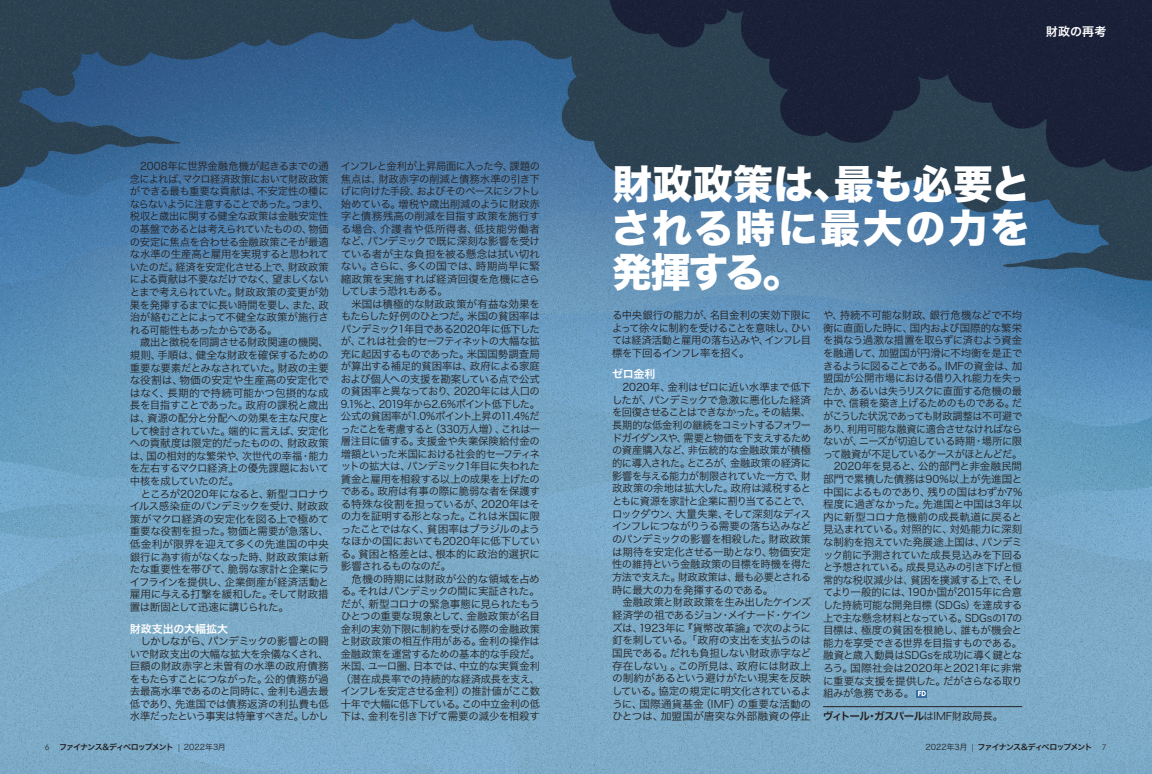
<style>
.page{position:relative;width:1152px;height:774px;background:#fff}
.page>*{position:absolute;margin:0;border:0;box-sizing:border-box;transform-origin:0 0}
.GASPAR_-_Pull_Quote{font:40px/44px "Hira Kaku Std W8";letter-spacing:.01em;color:#fff;text-align:justify}
.GLOBAL_-_Feature_The{font:12px "Hira Kaku Pro N W6";letter-spacing:.01em;color:#fff}
.GLOBAL_-_Subhead{font:11px "Hira Kaku Pro N W6";letter-spacing:-.005em;color:#fff}
.GLOBAL_-_Body_Copy{font:10.5px/12.6px "Hira Kaku Pro N W3";letter-spacing:-.04em;color:#231f20;text-align:justify}
.GLOBAL_-_Author_Bio{font:10.5px "Hira Kaku Pro N W6";letter-spacing:-.07em;color:#231f20}
.GLOBAL_-_Folio__Left{font:8px "Hira Kaku Pro N W6";letter-spacing:-.12em;color:#231f20}
.GLOBAL_-_Folio__Righ{font:8px "Hira Kaku Pro N W6";letter-spacing:-.12em;color:#231f20}
.s1{font-family:"Hira Kaku Pro N W3"}
.s2{font-family:"Vectora LT Std";font-weight:300}
</style>
<div class="page">
<img style="left:0;top:0;width:1152px;height:774px">
<hr style="left:823px;top:706px;width:199px;height:1px;background:#231f20">
<svg style="left:917px;top:690px;width:10px;height:7px"></svg>
<svg style="left:918px;top:691px;width:8px;height:5px"></svg>
<p class="GLOBAL_-_Body_Copy" style="left:130px;top:159px;width:201px;text-indent:10px">2008年に世界金融危機が起きるまでの通念によれば、マクロ経済政策において財政政策ができる最も重要な貢献は、不安定性の種にならないように注意することであった。つまり、税収と歳出に関する健全な政策は金融安定性の基盤であるとは考えられていたものの、物価の安定に焦点を合わせる金融政策こそが最適な水準の生産高と雇用を実現すると思われていたのだ。経済を安定化させる上で、財政政策による貢献は不要なだけでなく、望ましくないとまで考えられていた。財政政策の変更が効果を発揮するまでに長い時間を要し、また、政治が絡むことによって不健全な政策が施行される可能性もあったからである。</p>
<p class="GLOBAL_-_Body_Copy" style="left:130px;top:335px;width:201px;text-indent:10px">歳出と徴税を同調させる財政関連の機関、規則、手順は、健全な財政を確保するための重要な要素だとみなされていた。財政の主要な役割は、物価の安定や生産高の安定化ではなく、長期的で持続可能かつ包摂的な成長を目指すことであった。政府の課税と歳出は、資源の配分と分配への効果を主な尺度として検討されていた。端的に言えば、安定化への貢献度は限定的だったものの、財政政策は、国の相対的な繁栄や、次世代の幸福・能力を左右するマクロ経済上の優先課題において中核を成していたのだ。</p>
<p class="GLOBAL_-_Body_Copy" style="left:130px;top:487px;width:201px;text-indent:11px">ところが2020年になると、新型コロナウイルス感染症のパンデミックを受け、財政政策がマクロ経済の安定化を図る上で極めて重要な役割を担った。物価と需要が急落し、低金利が限界を迎えて多くの先進国の中央銀行に為す術がなくなった時、財政政策は新たな重要性を帯びて、脆弱な家計と企業にライフラインを提供し、企業倒産が経済活動と雇用に与える打撃を緩和した。そして財政措置は断固として迅速に講じられた。</p>
<p class="GLOBAL_-_Subhead" style="left:130px;top:618px;width:100px">財政支出の大幅拡大</p>
<p class="GLOBAL_-_Body_Copy" style="left:130px;top:634px;width:201px;text-indent:11px">しかしながら、パンデミックの影響との闘いで財政支出の大幅な拡大を余儀なくされ、巨額の財政赤字と未曽有の水準の政府債務をもたらすことにつながった。公的債務が過去最高水準であるのと同時に、金利も過去最低であり、先進国では債務返済の利払費も低水準だったという事実は特筆すべきだ。しかし</p>
<p class="GLOBAL_-_Body_Copy" style="left:341px;top:159px;width:201px">インフレと金利が上昇局面に入った今、課題の焦点は、財政赤字の削減と債務水準の引き下げに向けた手段、およびそのペースにシフトし始めている。増税や歳出削減のように財政赤字と債務残高の削減を目指す政策を施行する場合、介護者や低所得者、低技能労働者など、パンデミックで既に深刻な影響を受けている者が主な負担を被る懸念は拭い切れない。さらに、多くの国では、時期尚早に緊縮政策を実施すれば経済回復を危機にさらしてしまう恐れもある。</p>
<p class="GLOBAL_-_Body_Copy" style="left:341px;top:297px;width:201px;text-indent:11px">米国は積極的な財政政策が有益な効果をもたらした好例のひとつだ。米国の貧困率はパンデミック1年目である2020年に低下したが、これは社会的セーフティネットの大幅な拡充に起因するものであった。米国国勢調査局が算出する補足的貧困率は、政府による家庭および個人への支援を勘案している点で公式の貧困率と異なっており、2020年には人口の9.1%と、2019年から2.6%ポイント低下した。公式の貧困率が1.0%ポイント上昇の11.4％だったことを考慮すると（330万人増）、これは一層注目に値する。支援金や失業保険給付金の増額といった米国における社会的セーフティネットの拡大は、パンデミック1年目に失われた賃金と雇用を相殺する以上の成果を上げたのである。政府は有事の際に脆弱な者を保護する特殊な役割を担っているが、2020年はその力を証明する形となった。これは米国に限ったことではなく、貧困率はブラジルのようなほかの国においても2020年に低下している。貧困と格差とは、根本的に政治的選択に影響されるものなのだ。</p>
<p class="GLOBAL_-_Body_Copy" style="left:341px;top:572px;width:201px;text-indent:11px">危機の時期には財政が公的な領域を占める。それはパンデミックの間に実証された。だが、新型コロナの緊急事態に見られたもうひとつの重要な現象として、金融政策が名目金利の実効下限に制約を受ける際の金融政策と財政政策の相互作用がある。金利の操作は金融政策を運営するための基本的な手段だ。米国、ユーロ圏、日本では、中立的な実質金利（潜在成長率での持続的な経済成長を支え、インフレを安定させる金利）の推計値がここ数十年で大幅に低下している。この中立金利の低下は、金利を引き下げて需要の減少を相殺す</p>
<p class="GLOBAL_-_Feature_The" style="left:1046px;top:20px;width:62px">財政の再考</p>
<p class="GASPAR_-_Pull_Quote" style="left:611px;top:163px;width:421px">財政政策は、最も必要とされる時に最大の力を発揮する。</p>
<p class="GLOBAL_-_Body_Copy" style="left:612px;top:308px;width:201px">る中央銀行の能力が、名目金利の実効下限によって徐々に制約を受けることを意味し、ひいては経済活動と雇用の落ち込みや、インフレ目標を下回るインフレ率を招く。</p>
<p class="GLOBAL_-_Subhead" style="left:612px;top:364px;width:45px">ゼロ金利</p>
<p class="GLOBAL_-_Body_Copy" style="left:612px;top:380px;width:201px;text-indent:11px">2020年、金利はゼロに近い水準まで低下したが、パンデミックで急激に悪化した経済を回復させることはできなかった。その結果、長期的な低金利の継続をコミットするフォワードガイダンスや、需要と物価を下支えするための資産購入など、非伝統的な金融政策が積極的に導入された。ところが、金融政策の経済に影響を与える能力が制限されていた一方で、財政政策の余地は拡大した。政府は減税するとともに資源を家計と企業に割り当てることで、ロックダウン、大量失業、そして深刻なディスインフレにつながりうる需要の落ち込みなどのパンデミックの影響を相殺した。財政政策は期待を安定化させる一助となり、物価安定性の維持という金融政策の目標を時機を得た方法で支えた。財政政策は、最も必要とされる時に最大の力を発揮するのである。</p>
<p class="GLOBAL_-_Body_Copy" style="left:612px;top:595px;width:201px;text-indent:10px">金融政策と財政政策を生み出したケインズ経済学の祖であるジョン・メイナード・ケインズは、1923年に『貨幣改革論』で次のように釘を刺している。「政府の支出を支払うのは国民である。だれも負担しない財政赤字など存在しない」。この所見は、政府には財政上の制約があるという避けがたい現実を反映している。協定の規定に明文化されているように、国際通貨基金（IMF）の重要な活動のひとつは、加盟国が唐突な外部融資の停止</p>
<p class="GLOBAL_-_Body_Copy" style="left:823px;top:308px;width:201px">や、持続不可能な財政、銀行危機などで不均衡に直面した時に、国内および国際的な繁栄を損なう過激な措置を取らずに済むよう資金を融通して、加盟国が円滑に不均衡を是正できるように図ることである。IMFの資金は、加盟国が公開市場における借り入れ能力を失ったか、あるいは失うリスクに直面する危機の最中で、信頼を築き上げるためのものである。だがこうした状況であっても財政調整は不可避であり、利用可能な融資に適合させなければならないが、ニーズが切迫している時期・場所に限って融資が不足しているケースがほとんどだ。</p>
<p class="GLOBAL_-_Body_Copy" style="left:823px;top:459px;width:201px;text-indent:11px">2020年を見ると、公的部門と非金融民間部門で累積した債務は90%以上が先進国と中国によるものであり、残りの国はわずか7%程度に過ぎなかった。先進国と中国は3年以内に新型コロナ危機前の成長軌道に戻ると見込まれている。対照的に、対処能力に深刻な制約を抱えていた発展途上国は、パンデミック前に予測されていた成長見込みを下回ると予想されている。成長見込みの引き下げと恒常的な税収減少は、貧困を撲滅する上で、そしてより一般的には、190か国が2015年に合意した持続可能な開発目標（SDGs）を達成する上で主な懸念材料となっている。SDGsの17の目標は、極度の貧困を根絶し、誰もが機会と能力を享受できる世界を目指すものである。融資と歳入動員はSDGsを成功に導く鍵となろう。国際社会は2020年と2021年に非常に重要な支援を提供した。だがさらなる取り組みが急務である。</p>
<p class="GLOBAL_-_Author_Bio" style="left:823px;top:707px;width:182px">ヴィトール・ガスパール<span class="s1">はIMF財政局長。</span></p>
<p class="GLOBAL_-_Folio__Left" style="left:45px;top:740px;width:182px"><span class="s2">6</span> ファイナンス&amp;ディベロップメント <span class="s2">|</span> <span class="s1">2022年3月</span></p>
<p class="GLOBAL_-_Folio__Righ" style="left:926px;top:740px;width:182px"><span class="s1">2022年3月</span> <span class="s2">|</span> ファイナンス&amp;ディベロップメント <span class="s2">7</span></p>
</div>
